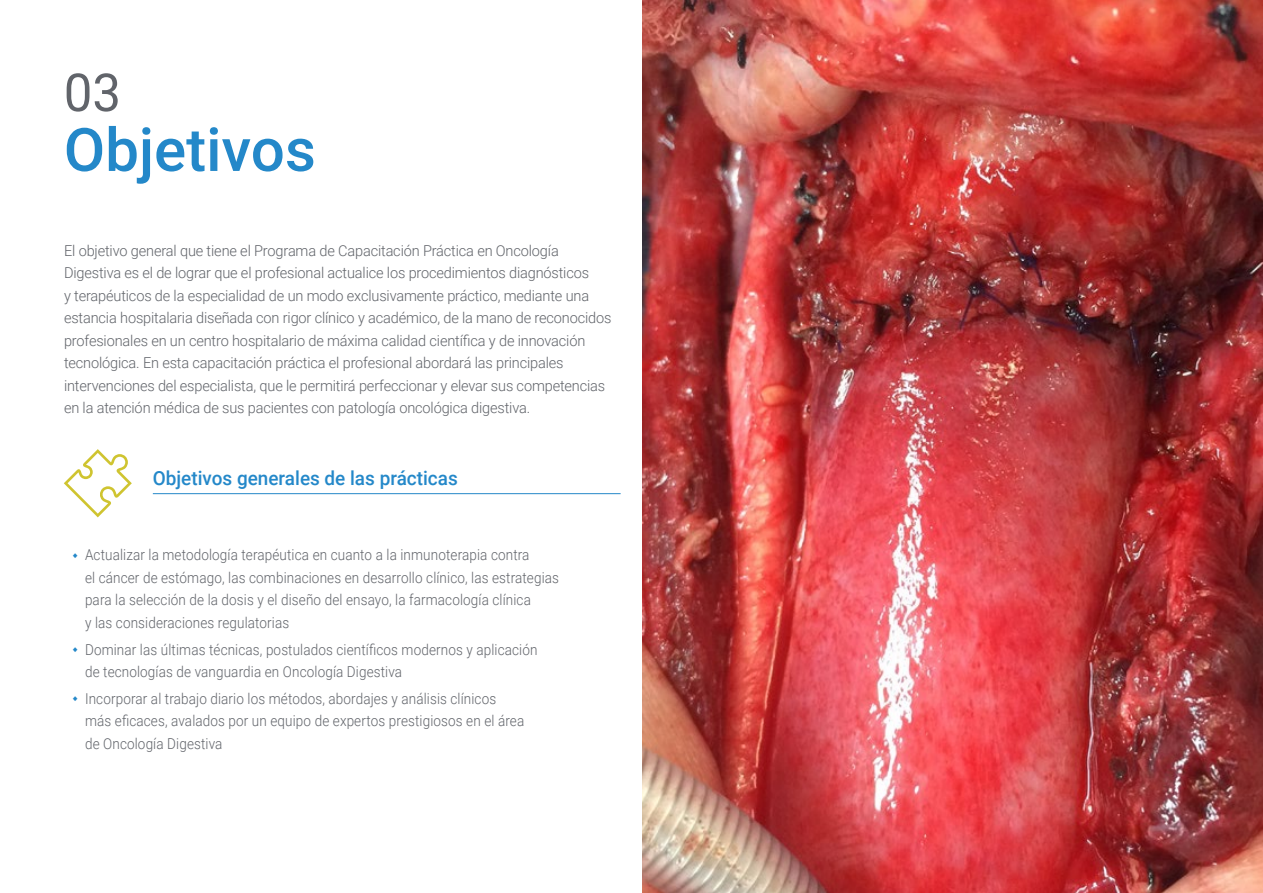
<style>
.page{position:relative;width:1263px;height:893px;background:#fff}
.page>*{position:absolute;margin:0;border:0;box-sizing:border-box;transform-origin:0 0}
.t1{font:500 60px "Roboto";color:#2488c9}
.t2{font:52.5px "Roboto";color:#61646a}
.t3{font:500 19.5px "Roboto";color:#2488c9}
.t4{font:300 15px/22.5px "Roboto";letter-spacing:-.01em;color:#61646a}
.t5{font:300 15px/22.5px "Roboto";letter-spacing:.01em;color:#61646a;scale:.9 1}
</style>
<div class="page">
<img style="left:642px;top:0;width:621px;height:893px">
<hr style="left:153px;top:493px;width:468px;height:1px;background:#2488c9">
<svg style="left:64px;top:449px;width:68px;height:68px"></svg>
<h2 class="t2" style="left:64px;top:56px;width:59px">03</h2>
<h1 class="t1" style="left:64px;top:108px;width:254px">Objetivos</h1>
<p class="t4" style="left:64px;top:239px;width:549px">El objetivo general que tiene el Programa de Capacitación Práctica en Oncología Digestiva es el de lograr que el profesional actualice los procedimientos diagnósticos<br>y terapéuticos de la especialidad de un modo exclusivamente práctico, mediante una estancia hospitalaria diseñada con rigor clínico y académico, de la mano de reconocidos profesionales en un centro hospitalario de máxima calidad científica y de innovación tecnológica. En esta capacitación práctica el profesional abordará las principales intervenciones del especialista, que le permitirá perfeccionar y elevar sus competencias en la atención médica de sus pacientes con patología oncológica digestiva.</p>
<h3 class="t3" style="left:153px;top:465px;width:306px">Objetivos generales de las prácticas</h3>
<p class="t5" style="left:85px;top:543px;width:528px">Actualizar la metodología terapéutica en cuanto a la inmunoterapia contra<br>el cáncer de estómago, las combinaciones en desarrollo clínico, las estrategias para la selección de la dosis y el diseño del ensayo, la farmacología clínica<br>y las consideraciones regulatorias</p>
<p class="t5" style="left:85px;top:638px;width:504px">Dominar las últimas técnicas, postulados científicos modernos y aplicación de tecnologías de vanguardia en Oncología Digestiva</p>
<p class="t5" style="left:85px;top:687px;width:490px">Incorporar al trabajo diario los métodos, abordajes y análisis clínicos más eficaces, avalados por un equipo de expertos prestigiosos en el área de Oncología Digestiva</p>
</div>
